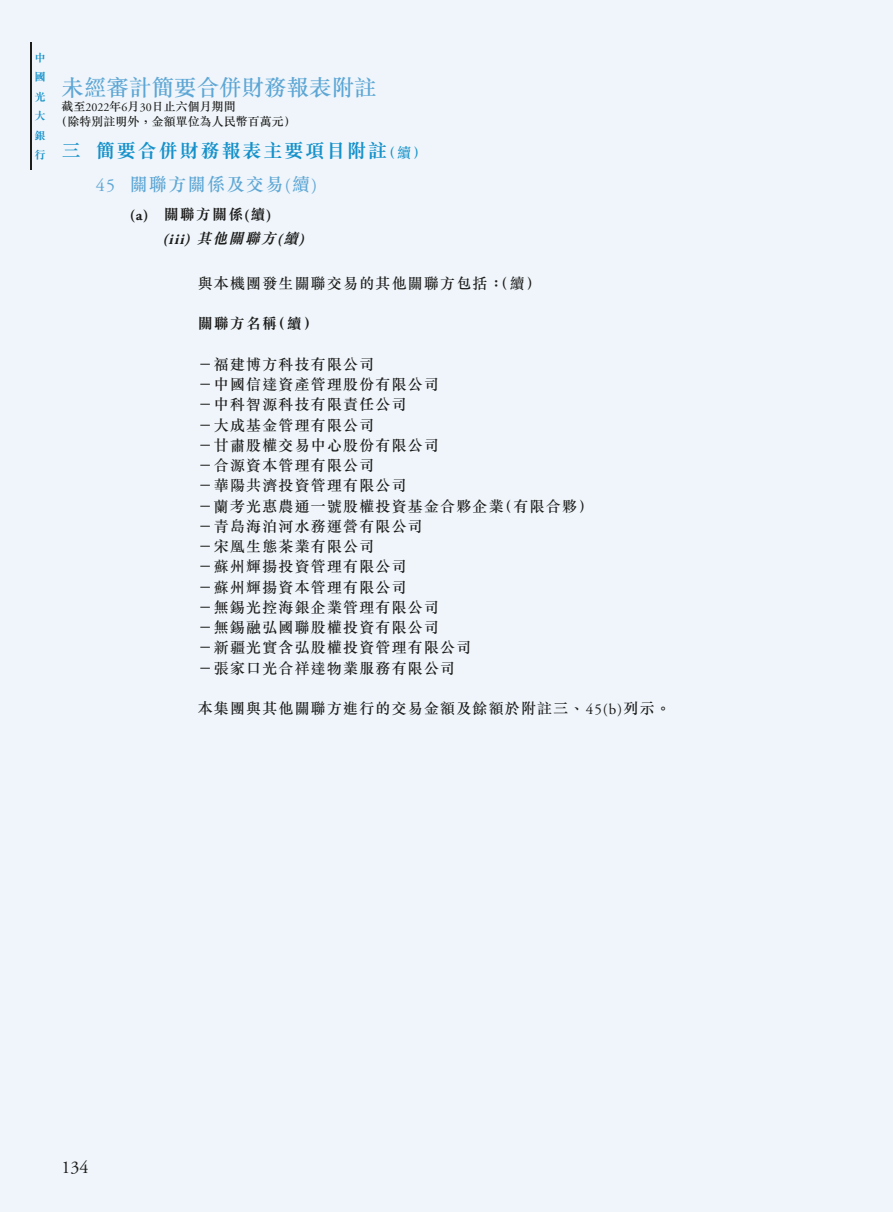
<style>
.page{position:relative;width:893px;height:1212px;background:#eff5fa}
.page>*{position:absolute;margin:0;border:0;box-sizing:border-box;transform-origin:0 0}
.t1{font:500 22.5px "M Sung HK";color:#5da6d5}
.t2{font:700 19.5px "M Sung HK";letter-spacing:.075em;color:#1591ca}
.t3{font:500 18px "M Sung HK";letter-spacing:.08em;color:#5da6d5}
.t4{font:18px "Adobe Garamond Pro";color:#1c1c1b}
.t5{font:500 15px/20.2px "M Sung HK";letter-spacing:.075em;color:#1c1c1b}
.t6{font:700 15px "M Sung HK";letter-spacing:.075em;color:#1c1c1b}
.t7{font:italic 700 15px "Adobe Garamond Pro";color:#1c1c1b}
.t8{font:500 12px/15px "M Sung HK";color:#1c1c1b}
.t9{font:700 11.25px/19.5px "M Sung HK";color:#1591ca;text-align:justify}
.s1{font-family:"Adobe Garamond Pro";font-weight:400}
.s2{font-weight:500;font-size:14.25px}
.s3{font-family:"Adobe Garamond Pro"}
.s4{font-family:"M Sung HK"}
</style>
<div class="page">
<hr style="left:30px;top:43px;width:1px;height:127px;background:#1c1c1b">
<p class="t9" style="left:35px;top:47px;width:13px">中國光大銀行</p>
<h1 class="t1" style="left:62px;top:72px;width:316px">未經審計簡要合併財務報表附註</h1>
<p class="t8" style="left:56px;top:98px;width:241px;text-indent:6px">截至<span class="s1">2022</span>年<span class="s1">6</span>月<span class="s1">30</span>日止六個月期間<br>（除特別註明外，金額單位為人民幣百萬元）</p>
<h2 class="t2" style="left:62px;top:137px;width:367px">三 簡要合併財務報表主要項目附註<span class="s2">（續）</span></h2>
<p class="t3" style="left:96px;top:172px;width:223px"><span class="s1">45</span> 關聯方關係及交易<span class="s1">(</span>續<span class="s1">)</span></p>
<p class="t6" style="left:130px;top:204px;width:144px"><span class="s3">(a)</span> 關聯方關係<span class="s3">(</span>續<span class="s3">)</span></p>
<p class="t7" style="left:162px;top:231px;width:148px">(iii) <span class="s4">其他關聯方</span>(<span class="s4">續</span>)</p>
<p class="t5" style="left:198px;top:273px;width:345px">與本機團發生關聯交易的其他關聯方包括：（續）</p>
<p class="t6" style="left:198px;top:313px;width:122px">關聯方名稱（續）</p>
<p class="t5" style="left:198px;top:354px;width:397px">－福建博方科技有限公司<br>－中國信達資產管理股份有限公司<br>－中科智源科技有限責任公司<br>－大成基金管理有限公司<br>－甘肅股權交易中心股份有限公司<br>－合源資本管理有限公司<br>－華陽共濟投資管理有限公司<br>－蘭考光惠農通一號股權投資基金合夥企業（有限合夥）－青島海泊河水務運營有限公司<br>－宋凰生態茶業有限公司<br>－蘇州輝揚投資管理有限公司<br>－蘇州輝揚資本管理有限公司<br>－無錫光控海銀企業管理有限公司<br>－無錫融弘國聯股權投資有限公司<br>－新疆光實含弘股權投資管理有限公司<br>－張家口光合祥達物業服務有限公司</p>
<p class="t5" style="left:198px;top:698px;width:475px">本集團與其他關聯方進行的交易金額及餘額於附註三、<span class="s1">45(b)</span>列示。</p>
<p class="t4" style="left:62px;top:1156px;width:28px">134</p>
</div>
